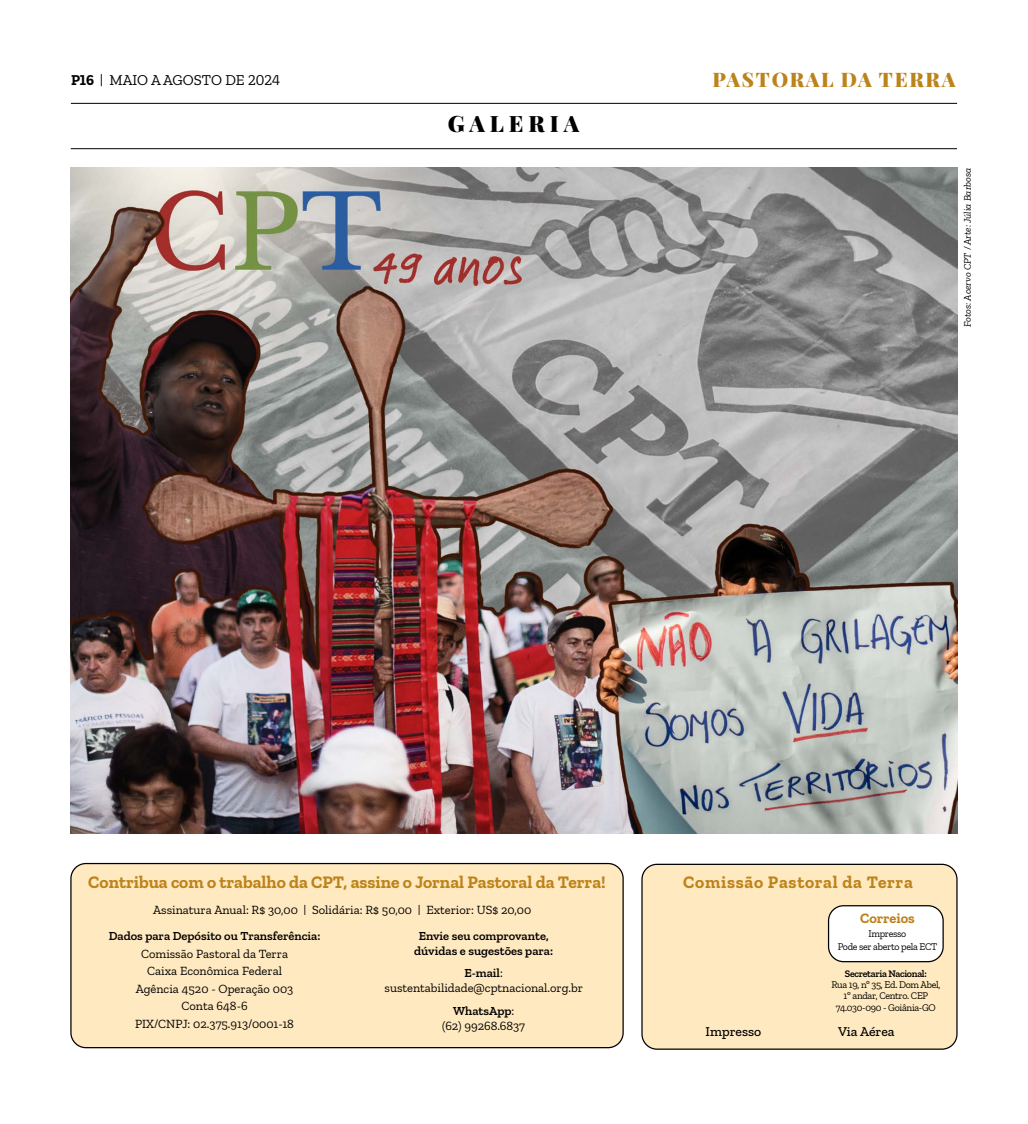
<style>
.page{position:relative;width:1028px;height:1124px;background:#fff}
.page>*{position:absolute;margin:0;border:0;box-sizing:border-box;transform-origin:0 0}
.t1{font:22.5px "Playfair Display";letter-spacing:.225em;color:#000}
.t2{font:20px "Playfair Display";letter-spacing:.085em;color:#bd831b}
.t3{font:700 17.5px "Zilla Slab";color:#bd831b}
.t4{font:700 17.5px "Zilla Slab";letter-spacing:.04em;color:#bd831b}
.t5{font:15px "Zilla Slab";color:#000}
.t6{font:700 14.38px "Zilla Slab";color:#bd831b}
.t7{font:500 13.75px "Zilla Slab";color:#000}
.t8{font:12.5px/17.5px "Zilla Slab";color:#000;text-align:center}
.t9{font:600 12.5px/15px "Zilla Slab";color:#000;text-align:center}
.t10{font:10.25px/11.2px "Zilla Slab";letter-spacing:-.03em;color:#000;text-align:center}
.t11{font:600 10.25px "Zilla Slab";letter-spacing:-.03em;color:#000}
.t12{font:italic 10px "Zilla Slab";color:#000}
.s1{font-weight:700}
.s2{font-weight:600}
</style>
<div class="page">
<hr style="left:71px;top:103px;width:886px;height:1px;background:#000">
<img style="left:71px;top:167px;width:886px;height:666px">
<hr style="left:71px;top:148px;width:886px;height:1px;background:#000">
<div style="left:71px;top:863px;width:552px;height:184px;background:#ffe9c0;border-radius:15px"></div>
<div style="left:70px;top:862px;width:553px;height:186px;border:1px solid #000;border-radius:15px"></div>
<div style="left:642px;top:864px;width:315px;height:184px;background:#ffe9c0;border-radius:15px"></div>
<div style="left:641px;top:863px;width:316px;height:186px;border:1px solid #000;border-radius:15px"></div>
<div style="left:828px;top:905px;width:115px;height:56px;background:#fff;border-radius:15px"></div>
<div style="left:828px;top:905px;width:115px;height:57px;border:1px solid #000;border-radius:15px"></div>
<p class="t5" style="left:71px;top:72px;width:211px"><span class="s1">P16</span> | MAIO A AGOSTO DE 2024</p>
<h2 class="t2" style="left:712px;top:64px;width:245px">PASTORAL DA TERRA</h2>
<h1 class="t1" style="left:448px;top:106px;width:133px">GALERIA</h1>
<p class="t12" style="left:961px;top:327px;width:161px;rotate:-90deg">Fotos: Acervo CPT / Arte: Júlia Barbosa</p>
<h3 class="t3" style="left:88px;top:871px;width:519px">Contribua com o trabalho da CPT, assine o Jornal Pastoral da Terra!</h3>
<p class="t8" style="left:153px;top:900px;width:379px">Assinatura Anual: R$ 30,00 | Solidária: R$ 50,00 | Exterior: US$ 20,00</p>
<p class="t9" style="left:109px;top:928px;width:213px">Dados para Depósito ou Transferência:</p>
<p class="t8" style="left:135px;top:944px;width:160px">Comissão Pastoral da Terra<br>Caixa Econômica Federal<br>Agência 4520 - Operação 003<br>Conta 648-6<br>PIX/CNPJ: 02.375.913/0001-18</p>
<p class="t9" style="left:414px;top:928px;width:140px">Envie seu comprovante, dúvidas e sugestões para:</p>
<p class="t8" style="left:384px;top:965px;width:200px;line-height:15px"><span class="s2">E-mail</span>: sustentabilidade@cptnacional.org.br</p>
<p class="t8" style="left:442px;top:1002px;width:84px;line-height:15px"><span class="s2">WhatsApp</span>: (62) 99268.6837</p>
<h3 class="t4" style="left:683px;top:871px;width:231px">Comissão Pastoral da Terra</h3>
<p class="t6" style="left:860px;top:910px;width:56px">Correios</p>
<p class="t10" style="left:837px;top:926px;width:101px;line-height:13.2px">Impresso<br>Pode ser aberto pela ECT</p>
<p class="t11" style="left:845px;top:967px;width:83px">Secretaria Nacional:</p>
<p class="t10" style="left:831px;top:978px;width:111px">Rua 19, nº 35, Ed. Dom Abel,<br>1º andar, Centro. CEP<br>74.030-090 - Goiânia-GO</p>
<p class="t7" style="left:705px;top:1024px;width:57px">Impresso</p>
<p class="t7" style="left:838px;top:1024px;width:58px">Via Aérea</p>
</div>
